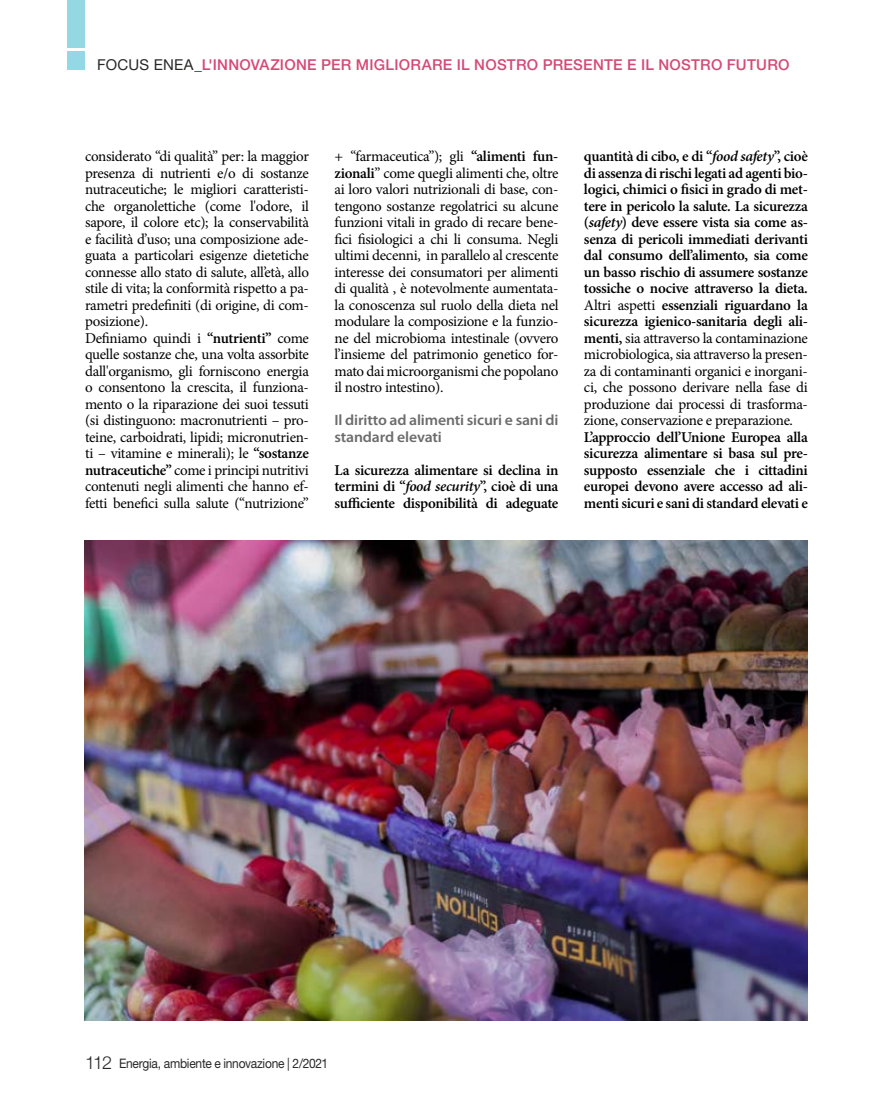
<style>
.page{position:relative;width:893px;height:1106px;background:#fff}
.page>*{position:absolute;margin:0;border:0;box-sizing:border-box;transform-origin:0 0}
._3_col_base_ok{font:15px/16.5px "Minion Pro";letter-spacing:-.02em;color:#000;text-align:justify}
._3_col_base_ok-2{font:600 15px/16.5px "Minion Pro";letter-spacing:-.02em;color:#000;text-align:justify}
.t1{font:500 15px "Helvetica Neue LT Std";letter-spacing:.015em;color:#d44a76}
._3_col_base_ok-3{font:600 15px/16.5px "Myriad Pro";letter-spacing:-.01em;color:#6d6c6c;scale:1.05 1}
.t2{font:13.05px "Helvetica Neue LT Std";letter-spacing:-.02em;color:#282827;scale:.92 1}
.s1{font-weight:400;color:#282827}
.s2{font-weight:600}
.s3{font-style:italic}
.s4{font-weight:400}
.s5{font-family:"Helvetica Neue";font-weight:300;font-size:18px}
</style>
<div class="page">
<div style="left:68px;top:51px;width:17px;height:19px;background:#93d8e4"></div>
<div style="left:68px;top:0;width:17px;height:48px;background:#94d8e4"></div>
<img style="left:85px;top:540px;width:723px;height:480px">
<p class="t1" style="left:97px;top:55px;width:694px"><span class="s1">FOCUS ENEA_</span>L'INNOVAZIONE PER MIGLIORARE IL NOSTRO PRESENTE E IL NOSTRO FUTURO</p>
<p class="_3_col_base_ok" style="left:85px;top:148px;width:225px">considerato “di qualità” per: la maggior presenza di nutrienti e/o di sostanze nutraceutiche; le migliori caratteristi&shy;che organolettiche (come l'odore, il sapore, il colore etc); la conservabilità e facilità d’uso; una composizione ade&shy;guata a particolari esigenze dietetiche connesse allo stato di salute, all’età, allo stile di vita; la conformità rispetto a pa&shy;rametri predefiniti (di origine, di com&shy;posizione).</p>
<p class="_3_col_base_ok" style="left:85px;top:330px;width:225px">Definiamo quindi i <span class="s2">“nutrienti”</span> come quelle sostanze che, una volta assorbite dall'organismo, gli forniscono energia o consentono la crescita, il funziona&shy;mento o la riparazione dei suoi tessuti (si distinguono: macronutrienti – pro&shy;teine, carboidrati, lipidi; micronutrien&shy;ti – vitamine e minerali); le <span class="s2">“sostanze nutraceutiche”</span> come i principi nutritivi contenuti negli alimenti che hanno ef&shy;fetti benefici sulla salute (“nutrizione”</p>
<p class="_3_col_base_ok" style="left:334px;top:148px;width:225px">+ “farmaceutica”); gli <span class="s2">“alimenti fun&shy;zionali</span>” come quegli alimenti che, oltre ai loro valori nutrizionali di base, con&shy;tengono sostanze regolatrici su alcune funzioni vitali in grado di recare bene&shy;fici fisiologici a chi li consuma. Negli ultimi decenni, in parallelo al crescente interesse dei consumatori per alimenti di qualità , è notevolmente aumentata&shy;la conoscenza sul ruolo della dieta nel modulare la composizione e la funzio&shy;ne del microbioma intestinale (ovvero l’insieme del patrimonio genetico for&shy;mato dai microorganismi che popolano il nostro intestino).</p>
<p class="_3_col_base_ok-3" style="left:334px;top:412px;width:215px">Il diritto ad alimenti sicuri e sani di standard elevati</p>
<p class="_3_col_base_ok-2" style="left:334px;top:462px;width:225px">La sicurezza alimentare si declina in termini di “<span class="s3">food security</span>”, cioè di una sufficiente disponibilità di adeguate</p>
<p class="_3_col_base_ok-2" style="left:584px;top:148px;width:225px">quantità di cibo, e di “<span class="s3">food safety</span>”, cioè di assenza di rischi legati ad agenti bio&shy;logici, chimici o fisici in grado di met&shy;tere in pericolo la salute. La sicurezza (<span class="s3">safety</span>) deve essere vista sia come as&shy;senza di pericoli immediati derivanti dal consumo dell’alimento, sia come un basso rischio di assumere sostanze tossiche o nocive attraverso la dieta.<br><span class="s4">Altri aspetti</span> essenziali riguardano la sicurezza igienico-sanitaria degli ali&shy;menti, <span class="s4">sia attraverso la contaminazione microbiologica, sia attraverso la presen&shy;za di contaminanti organici e inorgani&shy;ci, che possono derivare nella fase di produzione dai processi di trasforma&shy;zione, conservazione e preparazione.</span></p>
<p class="_3_col_base_ok-2" style="left:584px;top:429px;width:225px">L’approccio dell’Unione Europea alla sicurezza alimentare si basa sul pre&shy;supposto essenziale che i cittadini europei devono avere accesso ad ali&shy;menti sicuri e sani di standard elevati e</p>
<p class="t2" style="left:85px;top:1056px;width:266px"><span class="s5">112</span> Energia, ambiente e innovazione | 2/2021</p>
</div>
